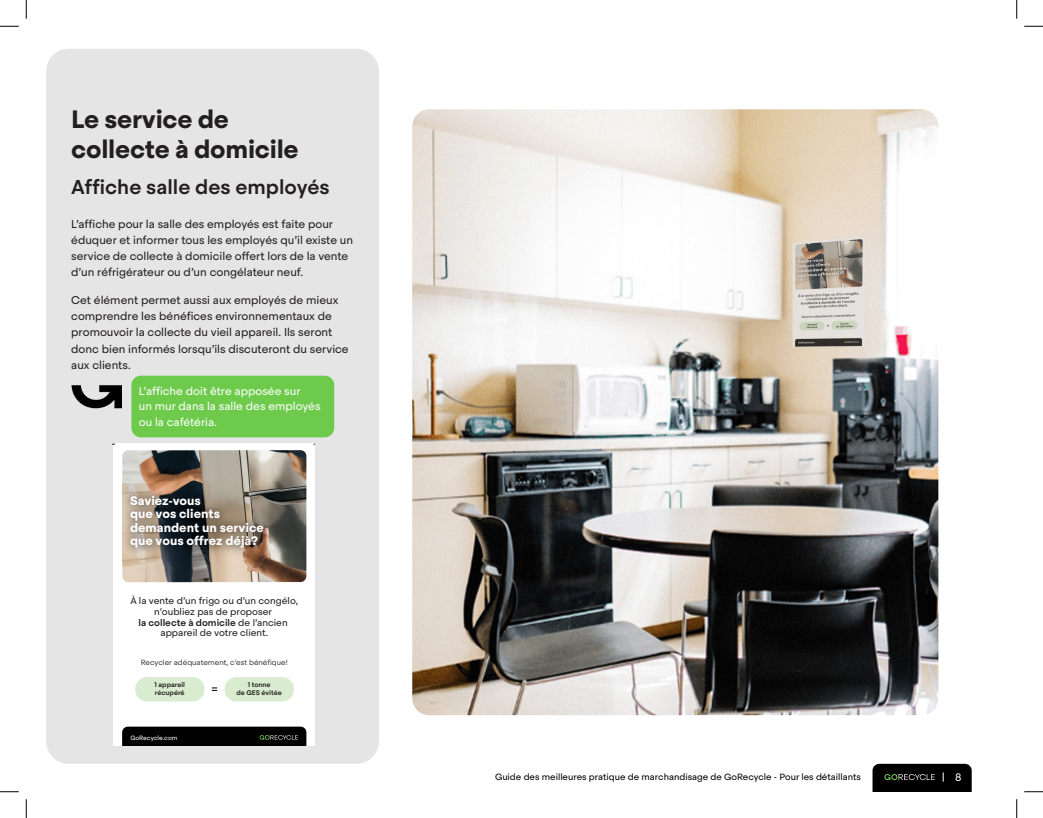
<style>
.page{position:relative;width:1043px;height:818px;background:#fff}
.page>*{position:absolute;margin:0;border:0;box-sizing:border-box;transform-origin:0 0}
.Section{font:700 25px/30px "Steradian";letter-spacing:-.01em;color:#231f20}
.Sous-section{font:500 20px "Steradian";color:#231f20}
.t1{font:700 12.38px/13.6px "Steradian";color:#fff}
.texte_courant_regulier{font:11.25px/16.2px "Steradian";color:#231f20}
.texte_courant_regulier-2{font:11.25px/15px "Steradian";color:#fff}
.t2{font:10.75px "Steradian";color:#f9fafa}
.t3{font:9.5px/10.8px "Steradian";color:#231f20;text-align:center}
.t4{font:9px "Steradian";color:#000}
.t5{font:300 7.5px "Steradian";color:#231f20}
.t6{font:500 6.75px/8px "Steradian";color:#231f20}
.t7{font:6.12px "Steradian";color:#fff}
.s1{font-weight:500}
</style>
<div class="page">
<svg style="left:872px;top:763px;width:99px;height:28px"></svg>
<div style="left:46px;top:49px;width:333px;height:714px;background:#e5e5e5;border-radius:22px"></div>
<div style="left:131px;top:375px;width:203px;height:62px;background:#6dca4b;border-radius:9px"></div>
<img style="left:412px;top:109px;width:526px;height:606px">
<img style="left:71px;top:385px;width:51px;height:24px">
<div style="left:113px;top:443px;width:201px;height:302px;background:#fff"></div>
<img style="left:122px;top:450px;width:184px;height:132px">
<img style="left:122px;top:482px;width:157px;height:79px">
<div style="left:135px;top:677px;width:69px;height:24px;background:#daecd0;border-radius:12px"></div>
<div style="left:224px;top:677px;width:70px;height:24px;background:#daecd0;border-radius:12px"></div>
<svg style="left:212px;top:687px;width:5px;height:4px"></svg>
<svg style="left:113px;top:726px;width:193px;height:20px"></svg>
<svg style="left:0;top:25px;width:19px;height:2px"></svg>
<svg style="left:1024px;top:25px;width:18px;height:2px"></svg>
<svg style="left:0;top:791px;width:19px;height:1px"></svg>
<svg style="left:1024px;top:791px;width:18px;height:1px"></svg>
<svg style="left:25px;top:0;width:2px;height:19px"></svg>
<svg style="left:25px;top:799px;width:2px;height:19px"></svg>
<svg style="left:1016px;top:0;width:1px;height:19px"></svg>
<svg style="left:1016px;top:799px;width:1px;height:19px"></svg>
<p class="Section" style="left:71px;top:104px;width:229px">Le service de collecte à domicile</p>
<p class="Sous-section" style="left:71px;top:175px;width:260px">Affiche salle des employés</p>
<p class="texte_courant_regulier" style="left:71px;top:215px;width:283px">L’affiche pour la salle des employés est faite pour éduquer et informer tous les employés qu’il existe un service de collecte à domicile offert lors de la vente d’un réfrigérateur ou d’un congélateur neuf.</p>
<p class="texte_courant_regulier" style="left:71px;top:292px;width:279px">Cet élément permet aussi aux employés de mieux comprendre les bénéfices environnementaux de promouvoir la collecte du vieil appareil. Ils seront donc bien informés lorsqu’ils discuteront du service aux clients.</p>
<p class="texte_courant_regulier-2" style="left:139px;top:383px;width:183px">L’affiche doit être apposée sur<br>un mur dans la salle des employés</p>
<p class="texte_courant_regulier-2" style="left:139px;top:415px;width:80px">ou la cafétéria.</p>
<p class="t1" style="left:130px;top:493px;width:135px">Saviez-vous<br>que vos clients demandent un service que vous offrez déjà?</p>
<p class="t3" style="left:130px;top:595px;width:169px">À la vente d’un frigo ou d’un congélo, n’oubliez pas de proposer<br><span class="s1">la collecte à domicile</span> de l’ancien appareil de votre client.</p>
<p class="t5" style="left:141px;top:657px;width:149px">Recycler adéquatement, c’est bénéfique!</p>
<p class="t6" style="left:154px;top:680px;width:32px">1 appareil récupéré</p>
<p class="t6" style="left:236px;top:680px;width:47px;text-align:center">1 tonne<br>de GES évitée</p>
<p class="t7" style="left:130px;top:733px;width:49px">GoRecycle.com</p>
<p class="t4" style="left:495px;top:771px;width:367px">Guide des meilleures pratique de marchandisage de GoRecycle - Pour les détaillants</p>
<p class="t2" style="left:955px;top:770px;width:8px">8</p>
</div>
